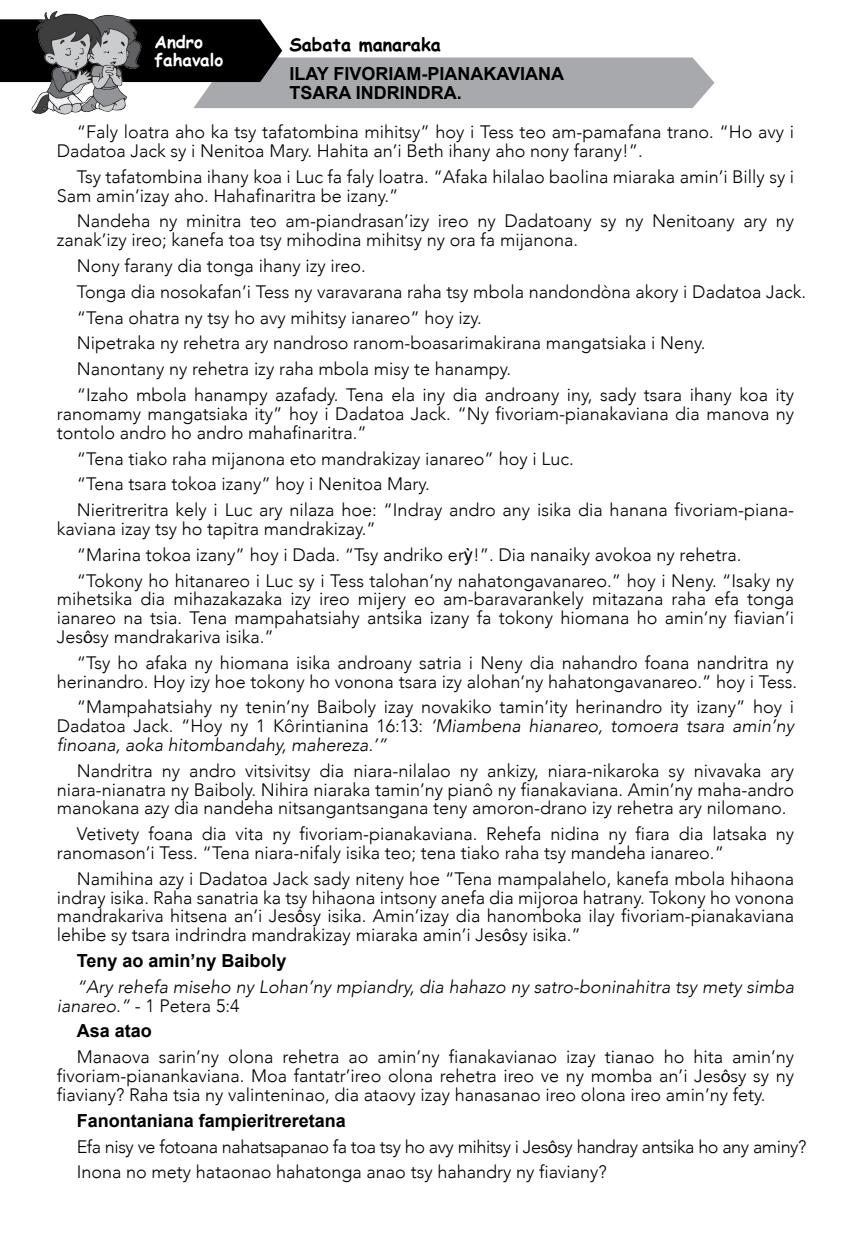
<style>
.page{position:relative;width:851px;height:1248px;background:#fff}
.page>*{position:absolute;margin:0;border:0;box-sizing:border-box;transform-origin:0 0}
.t1{font:300 18px/18.8px "Avenir";color:#000001}
.t2{font:300 18px/25.8px "Avenir";letter-spacing:-.025em;color:#000001}
.t3{font:700 18px/18.8px "Arial";color:#000001}
.t4{font:italic 300 18px/18.8px "Avenir";color:#000001}
.t5{font:700 18px "Comic Sans MS";color:#000001}
.t6{font:700 17px/18px "Comic Sans MS";color:#fff}
.s1{font-family:"Arial";font-weight:400}
.s2{font-family:"Myriad Pro";font-weight:400}
.s3{font-style:italic}
.s4{font-style:normal}
</style>
<div class="page">
<svg style="left:0;top:19px;width:714px;height:89px"></svg>
<img style="left:32px;top:11px;width:109px;height:103px">
<p class="t6" style="left:155px;top:32px;width:70px">Andro fahavalo</p>
<p class="t5" style="left:289px;top:31px;width:153px">Sabata manaraka</p>
<p class="t3" style="left:289px;top:65px;width:276px">ILAY FIVORIAM-PIANAKAVIANA<br>TSARA INDRINDRA.</p>
<p class="t1" style="left:57px;top:123px;width:739px;text-indent:20px">“Faly loatra aho ka tsy tafatombina mihitsy” hoy i Tess teo am-pamafana trano. “Ho avy i<br>Dadatoa Jack sy i Nenitoa Mary. Hahita an’i Beth ihany aho nony farany!”.</p>
<p class="t1" style="left:57px;top:167px;width:739px;text-indent:20px">Tsy tafatombina ihany koa i Luc fa faly loatra. “Afaka hilalao baolina miaraka amin’i Billy sy i<br>Sam amin’izay aho. Hahafinaritra be izany.”</p>
<p class="t1" style="left:57px;top:212px;width:739px;text-indent:20px">Nandeha ny minitra teo am-piandrasan’izy ireo ny Dadatoany sy ny Nenitoany ary ny zanak’izy ireo; kanefa toa tsy mihodina mihitsy ny ora fa mijanona.</p>
<p class="t1" style="left:77px;top:253px;width:730px;line-height:25.8px">Nony farany dia tonga ihany izy ireo.<br>Tonga dia nosokafan’i Tess ny varavarana raha tsy mbola nandondòna akory i Dadatoa Jack. “Tena ohatra ny tsy ho avy mihitsy ianareo” hoy izy.<br>Nipetraka ny rehetra ary nandroso ranom-boasarimakirana mangatsiaka i Neny.<br>Nanontany ny rehetra izy raha mbola misy te hanampy.<br>“Izaho mbola hanampy azafady. Tena ela iny dia androany iny, sady tsara ihany koa ity</p>
<p class="t1" style="left:57px;top:404px;width:739px">ranomamy mangatsiaka ity” hoy i Dadatoa Jack. “Ny fivoriam-pianakaviana dia manova ny tontolo andro ho andro mahafinaritra.”</p>
<p class="t1" style="left:77px;top:445px;width:719px;line-height:25.8px">“Tena tiako raha mijanona eto mandrakizay ianareo” hoy i Luc.<br>“Tena tsara tokoa izany” hoy i Nenitoa Mary.<br>Nieritreritra kely i Luc ary nilaza hoe: “Indray andro any isika dia hanana fivoriam-piana-</p>
<p class="t1" style="left:77px;top:516px;width:719px;line-height:25.8px;text-indent:-20px">kaviana izay tsy ho tapitra mandrakizay.”<br>“Marina tokoa izany” hoy i Dada. “Tsy andriko er<span class="s1">ỳ</span>!”. Dia nanaiky avokoa ny rehetra. “Tokony ho hitanareo i Luc sy i Tess talohan’ny nahatongavanareo.” hoy i Neny. “Isaky ny</p>
<p class="t1" style="left:57px;top:589px;width:739px;text-align:justify">mihetsika dia mihazakazaka izy ireo mijery eo am-baravarankely mitazana raha efa tonga ianareo na tsia. Tena mampahatsiahy antsika izany fa tokony hiomana ho amin’ny fiavian’i Jes<span class="s2">ô</span>sy mandrakariva isika.”</p>
<p class="t1" style="left:57px;top:653px;width:742px;text-align:right">“Tsy ho afaka ny hiomana isika androany satria i Neny dia nahandro foana nandritra ny herinandro. Hoy izy hoe tokony ho vonona tsara izy alohan’ny hahatongavanareo.” hoy i Tess.</p>
<p class="t1" style="left:57px;top:697px;width:739px;text-align:justify;text-indent:20px">“Mampahatsiahy ny tenin’ny Baiboly izay novakiko tamin’ity herinandro ity izany” hoy i Dadatoa Jack. “Hoy ny 1 Kôrintianina 16:13: <span class="s3">‘Miambena hianareo, tomoera tsara amin’ny finoana, aoka hitombandahy, mahereza.’”</span></p>
<p class="t1" style="left:57px;top:761px;width:739px;text-align:justify;text-indent:20px">Nandritra ny andro vitsivitsy dia niara-nilalao ny ankizy, niara-nikaroka sy nivavaka ary niara-nianatra ny Baiboly. Nihira niaraka tamin’ny pianô ny fianakaviana. Amin’ny maha-andro manokana azy dia nandeha nitsangantsangana teny amoron-drano izy rehetra ary nilomano.</p>
<p class="t1" style="left:57px;top:824px;width:739px;text-indent:20px">Vetivety foana dia vita ny fivoriam-pianakaviana. Rehefa nidina ny fiara dia latsaka ny ranomason’i Tess. “Tena niara-nifaly isika teo; tena tiako raha tsy mandeha ianareo.”</p>
<p class="t1" style="left:57px;top:869px;width:739px;text-align:justify;text-indent:20px">Namihina azy i Dadatoa Jack sady niteny hoe “Tena mampalahelo, kanefa mbola hihaona indray isika. Raha sanatria ka tsy hihaona intsony anefa dia mijoroa hatrany. Tokony ho vonona mandrakariva hitsena an’i Jes<span class="s2">ô</span>sy isika. Amin’izay dia hanomboka ilay fivoriam-pianakaviana lehibe sy tsara indrindra mandrakizay miaraka amin’i Jes<span class="s2">ô</span>sy isika.”</p>
<p class="t3" style="left:77px;top:951px;width:211px">Teny ao amin’ny Baiboly</p>
<p class="t4" style="left:57px;top:977px;width:739px;text-indent:20px">“Ary rehefa miseho ny Lohan’ny mpiandry, dia hahazo ny satro-boninahitra tsy mety simba ianareo.” <span class="s4">- 1 Petera 5:4</span></p>
<p class="t3" style="left:77px;top:1022px;width:77px">Asa atao</p>
<p class="t1" style="left:57px;top:1047px;width:739px;text-align:justify;text-indent:20px">Manaova sarin’ny olona rehetra ao amin’ny fianakavianao izay tianao ho hita amin’ny fivoriam-pianankaviana. Moa fantatr’ireo olona rehetra ireo ve ny momba an’i Jes<span class="s2">ô</span>sy sy ny fiaviany? Raha tsia ny valinteninao, dia ataovy izay hanasanao ireo olona ireo amin’ny fety.</p>
<p class="t3" style="left:77px;top:1111px;width:271px">Fanontaniana fampieritreretana</p>
<p class="t2" style="left:77px;top:1133px;width:731px">Efa nisy ve fotoana nahatsapanao fa toa tsy ho avy mihitsy i Jes<span class="s2">ô</span>sy handray antsika ho any aminy?<br>Inona no mety hataonao hahatonga anao tsy hahandry ny fiaviany?</p>
</div>
